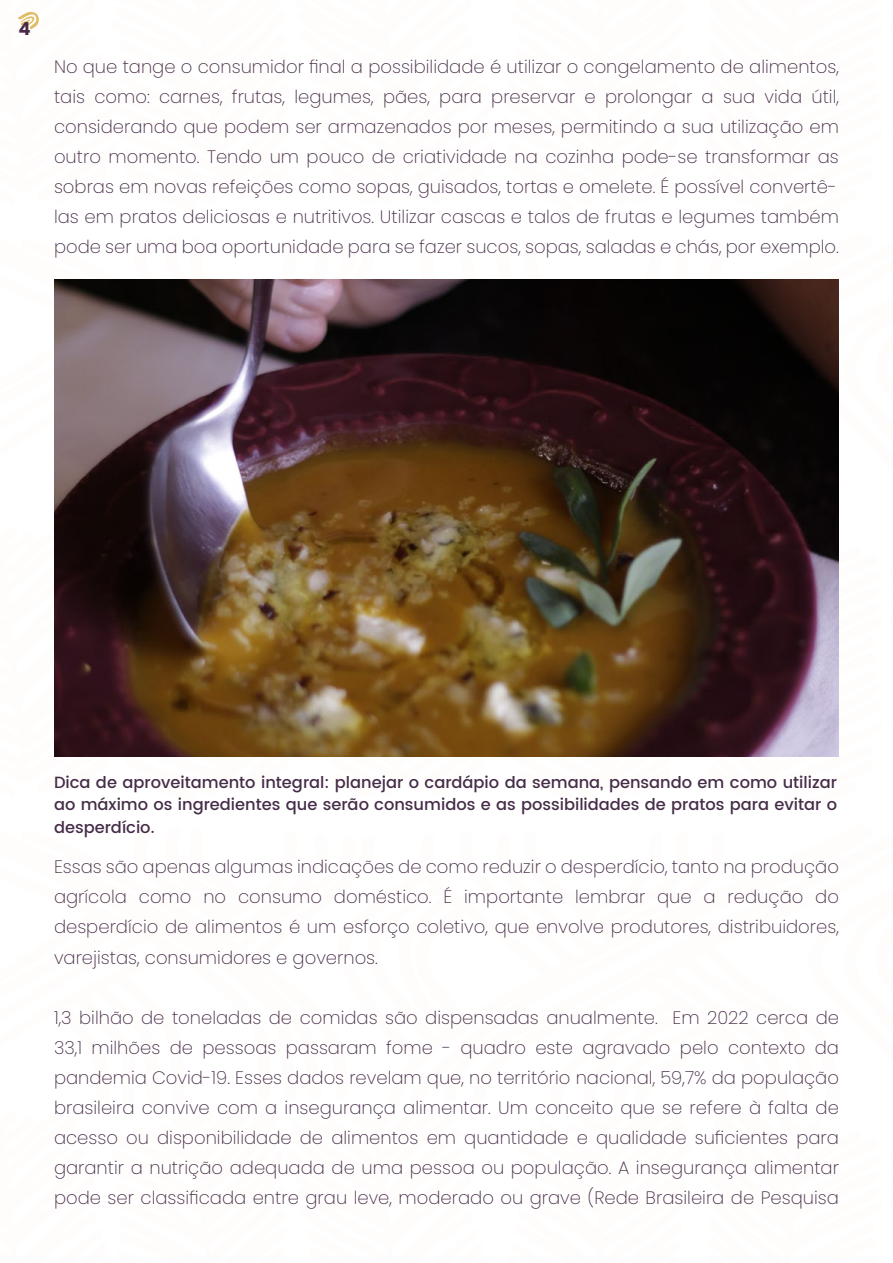
<style>
.page{position:relative;width:893px;height:1263px;background:#fff}
.page>*{position:absolute;margin:0;border:0;box-sizing:border-box;transform-origin:0 0}
.t1{font:200 18px/30px "Poppins";color:#452c48;text-align:justify}
.t2{font:700 18px "Poppins";color:#4a294a}
.t3{font:500 16.2px/22.5px "Poppins";color:#452c48;text-align:justify}
</style>
<div class="page">
<svg style="left:165px;top:279px;width:75px;height:1px"></svg>
<svg style="left:497px;top:279px;width:103px;height:1px"></svg>
<svg style="left:413px;top:756px;width:81px;height:1px"></svg>
<svg style="left:331px;top:756px;width:60px;height:1px"></svg>
<svg style="left:124px;top:756px;width:91px;height:1px"></svg>
<svg style="left:237px;top:756px;width:52px;height:1px"></svg>
<svg style="left:708px;top:756px;width:53px;height:1px"></svg>
<svg style="left:507px;top:756px;width:86px;height:1px"></svg>
<svg style="left:615px;top:756px;width:56px;height:1px"></svg>
<img style="left:54px;top:280px;width:785px;height:476px">
<p class="t2" style="left:19px;top:19px;width:14px">4</p>
<p class="t1" style="left:54px;top:52px;width:786px;text-align:left">No que tange o consumidor final a possibilidade é utilizar o congelamento de alimentos, tais como: carnes, frutas, legumes, pães, para preservar e prolongar a sua vida útil, considerando que podem ser armazenados por meses, permitindo a sua utilização em outro momento. Tendo um pouco de criatividade na cozinha pode-se transformar as sobras em novas refeições como sopas, guisados, tortas e omelete. É possível convertê&shy;las em pratos deliciosas e nutritivos. Utilizar cascas e talos de frutas e legumes também pode ser uma boa oportunidade para se fazer sucos, sopas, saladas e chás, por exemplo.</p>
<p class="t3" style="left:54px;top:771px;width:785px">Dica de aproveitamento integral: planejar o cardápio da semana, pensando em como utilizar ao máximo os ingredientes que serão consumidos e as possibilidades de pratos para evitar o desperdício.</p>
<p class="t1" style="left:54px;top:852px;width:786px">Essas são apenas algumas indicações de como reduzir o desperdício, tanto na produção agrícola como no consumo doméstico. É importante lembrar que a redução do desperdício de alimentos é um esforço coletivo, que envolve produtores, distribuidores, varejistas, consumidores e governos.</p>
<p class="t1" style="left:54px;top:1002px;width:786px">1,3 bilhão de toneladas de comidas são dispensadas anualmente. Em 2022 cerca de 33,1 milhões de pessoas passaram fome - quadro este agravado pelo contexto da pandemia Covid-19. Esses dados revelam que, no território nacional, 59,7% da população brasileira convive com a insegurança alimentar. Um conceito que se refere à falta de acesso ou disponibilidade de alimentos em quantidade e qualidade suficientes para garantir a nutrição adequada de uma pessoa ou população. A insegurança alimentar pode ser classificada entre grau leve, moderado ou grave (Rede Brasileira de Pesquisa</p>
</div>
